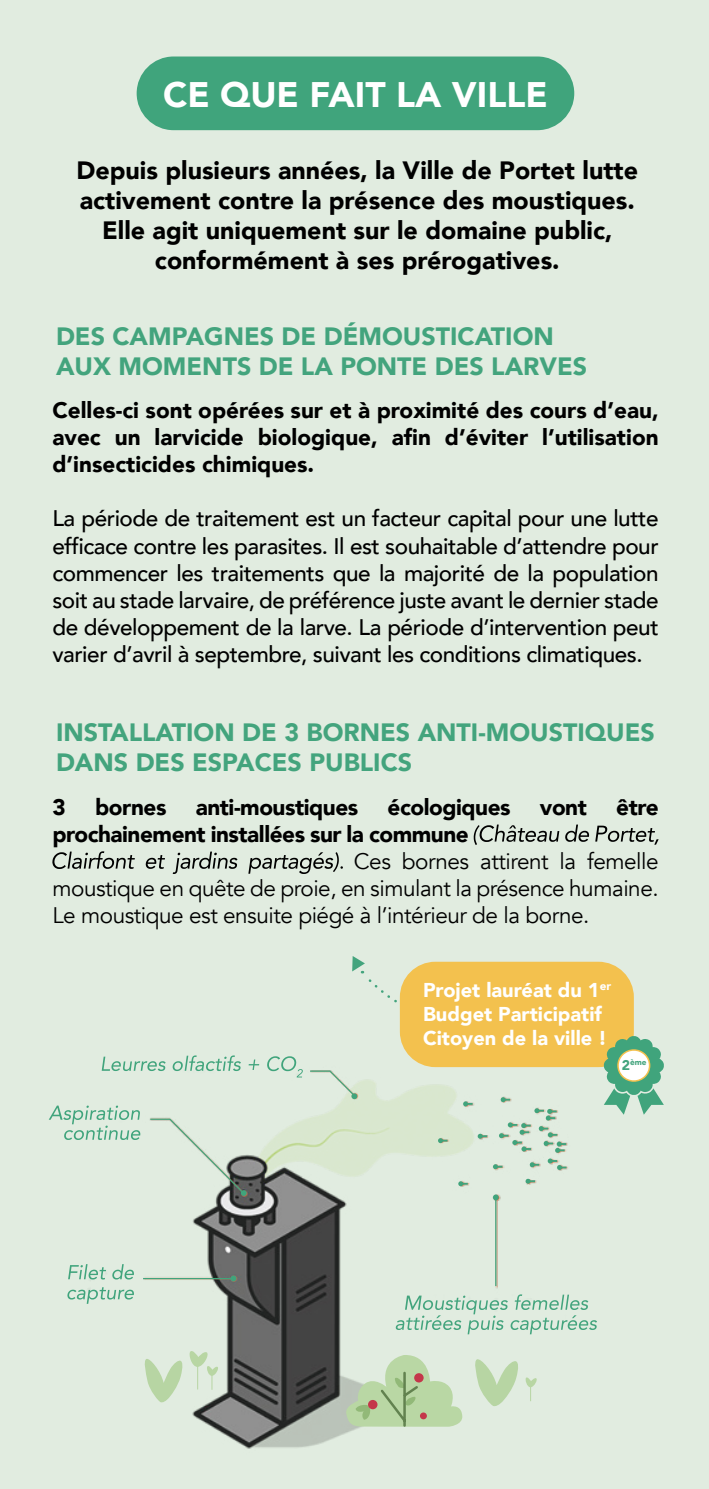
<style>
.page{position:relative;width:709px;height:1489px;background:#fff}
.page>*{position:absolute;margin:0;border:0;box-sizing:border-box;transform-origin:0 0}
.t1{font:900 35.5px "Avenir";color:#fff}
.t2{font:900 25px/30px "Avenir";color:#000;text-align:center}
.t3{font:900 25px/30px "Avenir";color:#43a47d}
.t4{font:500 22.5px/27px "Avenir";letter-spacing:-.02em;color:#000;text-align:justify}
.t5{font:900 22.5px/27px "Avenir";letter-spacing:-.02em;color:#000;text-align:justify}
.t6{font:22.5px/27px "Avenir";letter-spacing:-.02em;color:#000;text-align:justify}
.t7{font:900 20px/24px "Avenir";color:#fff}
.t8{font:900 8.25px "Avenir";color:#43a47d}
.s1{font-size:14px}
</style>
<div class="page">
<div style="left:0;top:0;width:709px;height:1488px;background:#e1ece0"></div>
<img style="left:41px;top:1014px;width:571px;height:466px">
<div style="left:352px;top:955px;width:146px;height:75px;background:#e1ece0"></div>
<svg style="left:473px;top:824px;width:185px;height:21px"></svg>
<svg style="left:52px;top:851px;width:291px;height:23px"></svg>
<div style="left:137px;top:56px;width:437px;height:74px;background:#40a47c;border-radius:37px"></div>
<div style="left:400px;top:961px;width:234px;height:106px;background:#f3c14e;border-radius:35px"></div>
<svg style="left:603px;top:1035px;width:61px;height:79px"></svg>
<svg style="left:102px;top:1055px;width:201px;height:22px"></svg>
<svg style="left:143px;top:1348px;width:76px;height:54px"></svg>
<svg style="left:344px;top:1354px;width:119px;height:73px"></svg>
<svg style="left:473px;top:1357px;width:65px;height:49px"></svg>
<svg style="left:438px;top:1138px;width:9px;height:5px"></svg>
<svg style="left:463px;top:1101px;width:9px;height:5px"></svg>
<svg style="left:500px;top:1097px;width:10px;height:5px"></svg>
<svg style="left:478px;top:1133px;width:9px;height:5px"></svg>
<svg style="left:547px;top:1158px;width:19px;height:11px"></svg>
<svg style="left:530px;top:1162px;width:9px;height:5px"></svg>
<svg style="left:525px;top:1178px;width:10px;height:5px"></svg>
<svg style="left:493px;top:1164px;width:9px;height:5px"></svg>
<svg style="left:458px;top:1181px;width:10px;height:5px"></svg>
<svg style="left:499px;top:1108px;width:67px;height:44px"></svg>
<hr style="left:495px;top:1196px;width:1px;height:89px;background:#40a47c">
<svg style="left:493px;top:1194px;width:6px;height:6px"></svg>
<hr style="left:143px;top:1277px;width:89px;height:2px;background:#40a47c">
<svg style="left:230px;top:1275px;width:6px;height:6px"></svg>
<svg style="left:149px;top:1117px;width:98px;height:78px"></svg>
<svg style="left:309px;top:1069px;width:48px;height:30px"></svg>
<svg style="left:396px;top:1294px;width:201px;height:40px"></svg>
<svg style="left:49px;top:1105px;width:91px;height:34px"></svg>
<svg style="left:67px;top:1287px;width:67px;height:16px"></svg>
<svg style="left:68px;top:1263px;width:66px;height:16px"></svg>
<h1 class="t1" style="left:163px;top:64px;width:386px">CE QUE FAIT LA VILLE</h1>
<p class="t2" style="left:76px;top:155px;width:563px">Depuis plusieurs années, la Ville de Portet lutte activement contre la présence des moustiques.<br>Elle agit uniquement sur le domaine public, conformément à ses prérogatives.</p>
<p class="t3" style="left:56px;top:320px;width:532px">DES CAMPAGNES DE DÉMOUSTICATION<br>AUX MOMENTS DE LA PONTE DES LARVES</p>
<p class="t5" style="left:52px;top:396px;width:607px">Celles-ci sont opérées sur et à proximité des cours d’eau, avec un larvicide biologique, afin d’éviter l’utilisation d’insecticides chimiques.</p>
<p class="t4" style="left:52px;top:504px;width:608px">La période de traitement est un facteur capital pour une lutte efficace contre les parasites. Il est souhaitable d’attendre pour commencer les traitements que la majorité de la population soit au stade larvaire, de préférence juste avant le dernier stade de développement de la larve. La période d’intervention peut varier d’avril à septembre, suivant les conditions climatiques.</p>
<p class="t3" style="left:56px;top:716px;width:600px">INSTALLATION DE 3 BORNES ANTI-MOUSTIQUES<br>DANS DES ESPACES PUBLICS</p>
<p class="t5" style="left:52px;top:792px;width:15px">3</p>
<p class="t5" style="left:95px;top:792px;width:73px">bornes</p>
<p class="t5" style="left:196px;top:792px;width:164px">anti-moustiques</p>
<p class="t5" style="left:387px;top:792px;width:125px">écologiques</p>
<p class="t5" style="left:540px;top:792px;width:48px">vont</p>
<p class="t5" style="left:616px;top:792px;width:44px">être</p>
<p class="t5" style="left:52px;top:819px;width:418px">prochainement installées sur la commune</p>
<p class="t6" style="left:52px;top:847px;width:607px;text-indent:301px">Ces bornes attirent la femelle moustique en quête de proie, en simulant la présence humaine.<br>Le moustique est ensuite piégé à l’intérieur de la borne.</p>
<p class="t7" style="left:423px;top:977px;width:190px">Projet lauréat du 1<sup>er<br></sup>Budget Participatif<br>Citoyen de la ville !</p>
<p class="t8" style="left:621px;top:1055px;width:26px"><span class="s1">2</span>ème</p>
</div>
